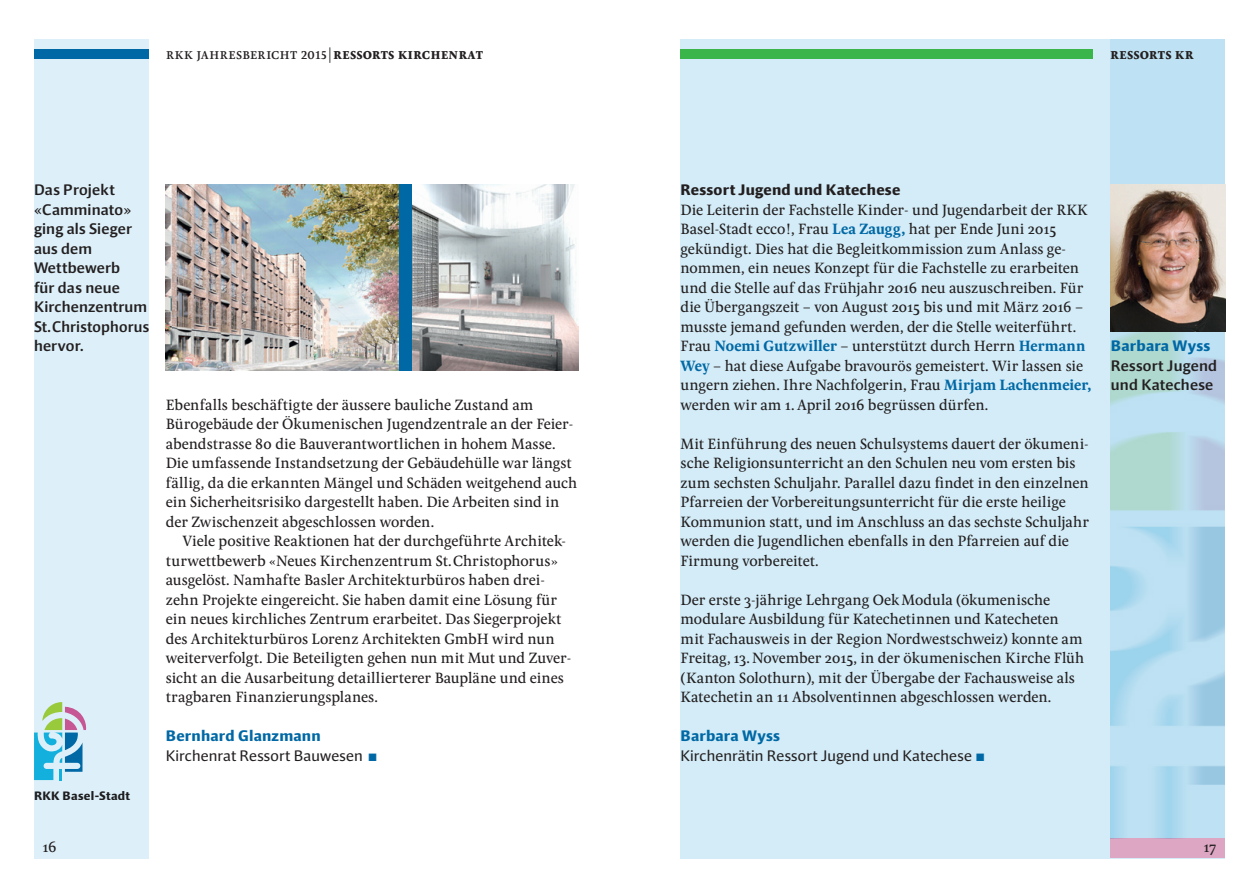
<style>
.page{position:relative;width:1259px;height:893px;background:#fff}
.page>*{position:absolute;margin:0;border:0;box-sizing:border-box;transform-origin:0 0}
.t1{font:500 15.45px/19.5px "Pona";letter-spacing:-.005em;color:#231f20}
.t2{font:700 15.45px "Pona";letter-spacing:.005em;color:#231f20}
.t3{font:500 15px/19.5px "Impara";letter-spacing:.015em;color:#231f20}
.t4{font:15px/19.5px "Impara";letter-spacing:.015em;color:#231f20}
.t5{font:700 15px "Impara";letter-spacing:.015em;color:#231f20}
.t6{font:700 15px "Impara";letter-spacing:.015em;color:#0068a5}
.t7{font:700 12px "Impara";letter-spacing:.03em;color:#231f20}
.s1{font-weight:700}
.s2{font-weight:700;color:#0068a5}
.s3{font-family:"Sirba";font-size:15.75px;color:#0068a5}
</style>
<div class="page">
<div style="left:680px;top:39px;width:545px;height:819px;background:#d3ecf7"></div>
<div style="left:34px;top:39px;width:115px;height:819px;background:#ddf0f9"></div>
<div style="left:1110px;top:39px;width:115px;height:799px;background:#bee2f3"></div>
<div style="left:34px;top:49px;width:115px;height:9px;background:#0068a5"></div>
<div style="left:680px;top:49px;width:413px;height:9px;background:#3ab54a"></div>
<div style="left:1110px;top:839px;width:115px;height:19px;background:#dda6c3"></div>
<svg style="left:34px;top:702px;width:52px;height:78px"></svg>
<img style="left:1110px;top:327px;width:115px;height:512px">
<div style="left:380px;top:184px;width:39px;height:187px;background:#0068a5"></div>
<img style="left:1111px;top:184px;width:114px;height:148px">
<img style="left:166px;top:184px;width:233px;height:186px">
<img style="left:412px;top:184px;width:166px;height:186px">
<p class="t1" style="left:166px;top:44px;width:319px">rkk jahresbericht 2015|<span class="s1">ressorts kirchenrat</span></p>
<p class="t2" style="left:1110px;top:43px;width:85px">ressorts kr</p>
<p class="t3" style="left:34px;top:180px;width:117px">Das Projekt «Camminato» ging als Sieger aus dem<br>Wettbewerb<br>für das neue<br>Kirchenzentrum<br>St.Christophorus hervor.</p>
<p class="t7" style="left:34px;top:787px;width:97px">RKK Basel-Stadt</p>
<p class="t1" style="left:166px;top:395px;width:413px">Ebenfalls beschäftigte der äussere bauliche Zustand am Bürogebäude der Ökumenischen Jugendzentrale an der Feier&shy;abendstrasse 80 die Bauverantwortlichen in hohem Masse.<br>Die umfassende Instandsetzung der Gebäudehülle war längst fällig, da die erkannten Mängel und Schäden weitgehend auch ein Sicherheitsrisiko dargestellt haben. Die Arbeiten sind in der Zwischenzeit abgeschlossen worden.</p>
<p class="t1" style="left:166px;top:532px;width:407px;text-indent:17px">Viele positive Reaktionen hat der durchgeführte Architek&shy;turwettbewerb «Neues Kirchenzentrum St.Christophorus» ausgelöst. Namhafte Basler Architekturbüros haben drei&shy;zehn Projekte eingereicht. Sie haben damit eine Lösung für ein neues kirchliches Zentrum erarbeitet. Das Siegerprojekt des Architekturbüros Lorenz Architekten GmbH wird nun weiterverfolgt. Die Beteiligten gehen nun mit Mut und Zuver&shy;sicht an die Ausarbeitung detaillierterer Baupläne und eines tragbaren Finanzierungsplanes.</p>
<p class="t4" style="left:166px;top:726px;width:213px"><span class="s2">Bernhard Glanzmann<br></span>Kirchenrat Ressort Bauwesen <span class="s3">◼</span></p>
<p class="t5" style="left:680px;top:180px;width:221px">Ressort Jugend und Katechese</p>
<p class="t1" style="left:680px;top:200px;width:412px">Die Leiterin der Fachstelle Kinder- und Jugendarbeit der RKK Basel-Stadt ecco!, Frau <span class="s2">Lea Zaugg,</span> hat per Ende Juni 2015 gekündigt. Dies hat die Begleitkommission zum Anlass ge&shy;nommen, ein neues Konzept für die Fachstelle zu erarbeiten und die Stelle auf das Frühjahr 2016 neu auszuschreiben. Für die Übergangszeit – von August 2015 bis und mit März 2016 – musste jemand gefunden werden, der die Stelle weiterführt.<br>Frau <span class="s2">Noemi Gutzwiller</span> – unterstützt durch Herrn <span class="s2">Hermann Wey</span> – hat diese Aufgabe bravourös gemeistert. Wir lassen sie ungern ziehen. Ihre Nachfolgerin, Frau <span class="s2">Mirjam Lachenmeier, </span>werden wir am 1. April 2016 begrüssen dürfen.</p>
<p class="t1" style="left:680px;top:434px;width:410px">Mit Einführung des neuen Schulsystems dauert der ökumeni&shy;sche Religionsunterricht an den Schulen neu vom ersten bis zum sechsten Schuljahr. Parallel dazu findet in den einzelnen Pfarreien der Vorbereitungsunterricht für die erste heilige Kommunion statt, und im Anschluss an das sechste Schuljahr werden die Jugendlichen ebenfalls in den Pfarreien auf die Firmung vorbereitet.</p>
<p class="t1" style="left:680px;top:590px;width:405px">Der erste 3-jährige Lehrgang OekModula (ökumenische modulare Ausbildung für Katechetinnen und Katecheten mit Fachausweis in der Region Nordwestschweiz) konnte am Freitag, 13.November 2015, in der ökumenischen Kirche Flüh (Kanton Solothurn), mit der Übergabe der Fachausweise als Katechetin an 11 Absolventinnen abgeschlossen werden.</p>
<p class="t4" style="left:680px;top:726px;width:306px"><span class="s2">Barbara Wyss<br></span>Kirchenrätin Ressort Jugend und Katechese <span class="s3">◼</span></p>
<p class="t6" style="left:1111px;top:336px;width:101px">Barbara Wyss</p>
<p class="t3" style="left:1111px;top:355px;width:108px">Ressort Jugend und Katechese</p>
<p class="t1" style="left:43px;top:838px;width:16px">16</p>
<p class="t1" style="left:1203px;top:838px;width:14px">17</p>
</div>
